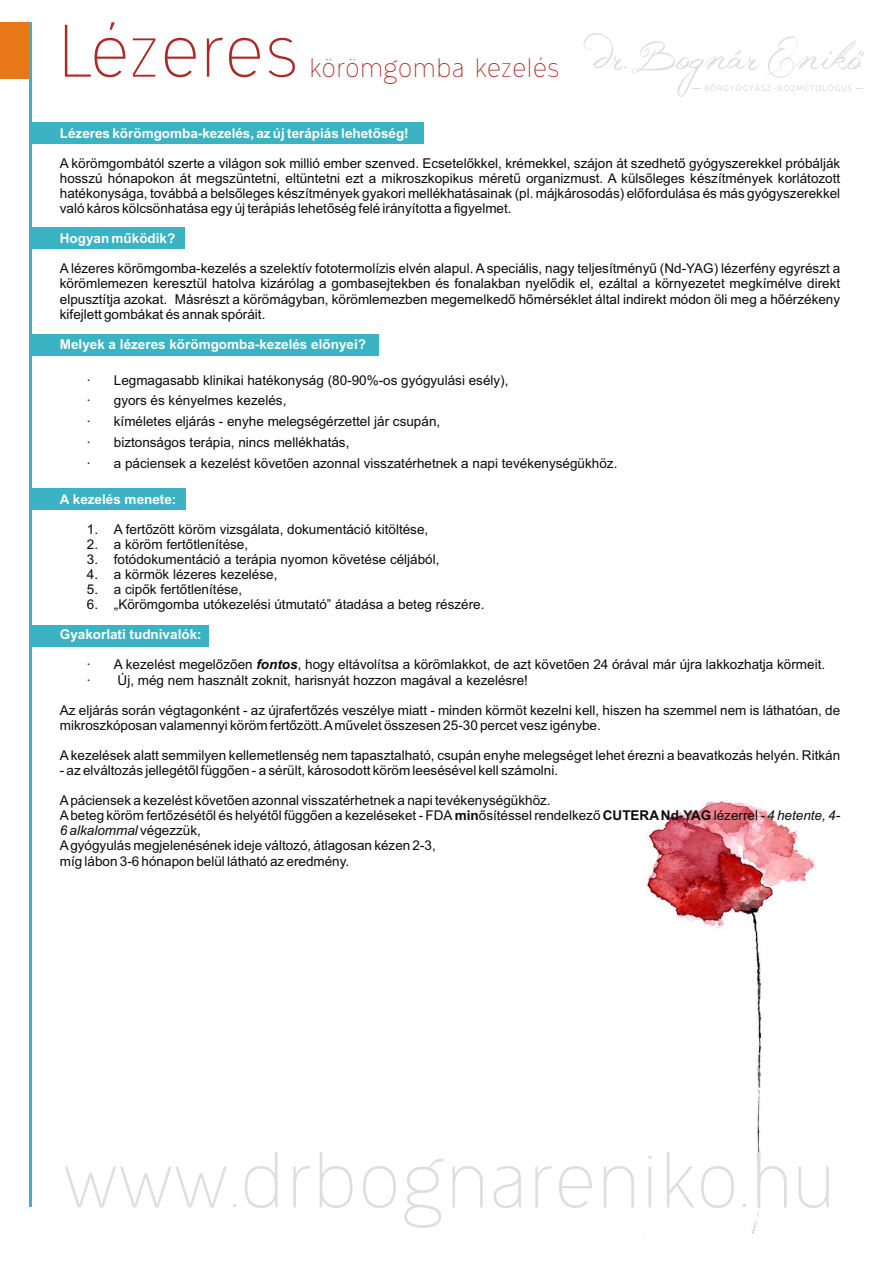
<style>
.page{position:relative;width:893px;height:1263px;background:#fff}
.page>*{position:absolute;margin:0;border:0;box-sizing:border-box;transform-origin:0 0}
.t1{font:300 70.95px "Ogonek";color:#dedede}
.t2{font:300 66.6px "Ogonek";color:#ab2926}
.t3{font:300 24px "Ogonek";color:#ab2926}
.t4{font:13.5px/15.1px "Arial";color:#0a0a0d}
.t5{font:700 13.5px "Arial";color:#fff}
.t6{font:8.25px "Ubuntu";letter-spacing:.09em;color:#dedede}
.s1{font-weight:700;font-style:italic}
.s2{font-weight:700}
.s3{font-style:italic}
</style>
<div class="page">
<img style="left:647px;top:801px;width:169px;height:433px">
<svg style="left:584px;top:33px;width:280px;height:64px"></svg>
<div style="left:0;top:23px;width:30px;height:56px;background:#e87817"></div>
<hr style="left:29px;top:23px;width:3px;height:1184px;background:#3bb3c2">
<div style="left:30px;top:123px;width:393px;height:21px;background:#3bb3c2"></div>
<div style="left:31px;top:227px;width:153px;height:22px;background:#3bb3c2"></div>
<div style="left:30px;top:334px;width:348px;height:22px;background:#3bb3c2"></div>
<div style="left:31px;top:488px;width:155px;height:22px;background:#3bb3c2"></div>
<div style="left:30px;top:625px;width:179px;height:22px;background:#3bb3c2"></div>
<h2 class="t2" style="left:57px;top:24px;width:243px">Lézeres</h2>
<h3 class="t3" style="left:309px;top:58px;width:252px">körömgomba kezelés</h3>
<p class="t5" style="left:60px;top:128px;width:350px">Lézeres körömgomba-kezelés, az új terápiás lehetõség!</p>
<p class="t6" style="left:704px;top:85px;width:149px">BÕRGYÓGYÁSZ - KOZMETOLÓGUS</p>
<p class="t4" style="left:60px;top:157px;width:782px;text-align:justify">A körömgombától szerte a világon sok millió ember szenved. Ecsetelõkkel, krémekkel, szájon át szedhetõ gyógyszerekkel próbálják hosszú hónapokon át megszüntetni, eltüntetni ezt a mikroszkopikus méretû organizmust. A külsõleges készítmények korlátozott hatékonysága, továbbá a belsõleges készítmények gyakori mellékhatásainak (pl. májkárosodás) elõfordulása és más gyógyszerekkel való káros kölcsönhatása egy új terápiás lehetõség felé irányította a figyelmet.</p>
<p class="t5" style="left:60px;top:233px;width:117px">Hogyan mûködik?</p>
<p class="t4" style="left:60px;top:262px;width:782px;text-align:justify">A lézeres körömgomba-kezelés a szelektív fototermolízis elvén alapul. A speciális, nagy teljesítményû (Nd-YAG) lézerfény egyrészt a körömlemezen keresztül hatolva kizárólag a gombasejtekben és fonalakban nyelõdik el, ezáltal a környezetet megkímélve direkt elpusztítja azokat. Másrészt a körömágyban, körömlemezben megemelkedõ hõmérséklet által indirekt módon öli meg a hõérzékeny kifejlett gombákat és annak spóráit.</p>
<p class="t5" style="left:60px;top:339px;width:308px">Melyek a lézeres körömgomba-kezelés elõnyei?</p>
<p class="t4" style="left:87px;top:371px;width:532px;line-height:20.7px">· Legmagasabb klinikai hatékonyság (80-90%-os gyógyulási esély),<br>· gyors és kényelmes kezelés,<br>· kíméletes eljárás - enyhe melegségérzettel jár csupán,<br>· biztonságos terápia, nincs mellékhatás,<br>· a páciensek a kezelést követõen azonnal visszatérhetnek a napi tevékenységükhöz.</p>
<p class="t5" style="left:60px;top:494px;width:118px">A kezelés menete:</p>
<p class="t4" style="left:87px;top:523px;width:343px">1. A fertõzött köröm vizsgálata, dokumentáció kitöltése,</p>
<p class="t4" style="left:87px;top:538px;width:163px">2. a köröm fertõtlenítése,</p>
<p class="t4" style="left:87px;top:553px;width:354px">3. fotódokumentáció a terápia nyomon követése céljából,</p>
<p class="t4" style="left:87px;top:568px;width:192px">4. a körmök lézeres kezelése,</p>
<p class="t4" style="left:87px;top:583px;width:157px">5. a cipõk fertõtlenítése,</p>
<p class="t4" style="left:87px;top:598px;width:399px">6. „Körömgomba utókezelési útmutató” átadása a beteg részére.</p>
<p class="t5" style="left:60px;top:629px;width:143px">Gyakorlati tudnivalók:</p>
<p class="t4" style="left:87px;top:658px;width:740px">· A kezelést megelõzõen <span class="s1">fontos</span>, hogy eltávolítsa a körömlakkot, de azt követõen 24 órával már újra lakkozhatja körmeit. · Új, még nem használt zoknit, harisnyát hozzon magával a kezelésre!</p>
<p class="t4" style="left:60px;top:704px;width:782px">Az eljárás során végtagonként - az újrafertõzés veszélye miatt - minden körmöt kezelni kell, hiszen ha szemmel nem is láthatóan, de mikroszkóposan valamennyi köröm fertõzött. Amûvelet összesen 25-30 percet vesz igénybe.</p>
<p class="t4" style="left:60px;top:749px;width:782px">Akezelések alatt semmilyen kellemetlenség nem tapasztalható, csupán enyhe melegséget lehet érezni a beavatkozás helyén. Ritkán</p>
<p class="t4" style="left:60px;top:764px;width:500px">- az elváltozás jellegétõl függõen - a sérült, károsodott köröm leesésével kell számolni.</p>
<p class="t4" style="left:60px;top:794px;width:782px">Apáciensek a kezelést követõen azonnal visszatérhetnek a napi tevékenységükhöz.<br>Abeteg köröm fertõzésétõl és helyétõl függõen a kezeléseket - FDA <span class="s2">min</span>õsítéssel rendelkezõ <span class="s2">CUTERANd-YAG</span> lézerrel <span class="s3">- 4 hetente, 4- 6 alkalommal</span> végezzük,<br>Agyógyulás megjelenésének ideje változó, átlagosan kézen 2-3,<br>míg lábon 3-6 hónapon belül látható az eredmény.</p>
<h1 class="t1" style="left:63px;top:1151px;width:774px">www.drbognareniko.hu</h1>
</div>
